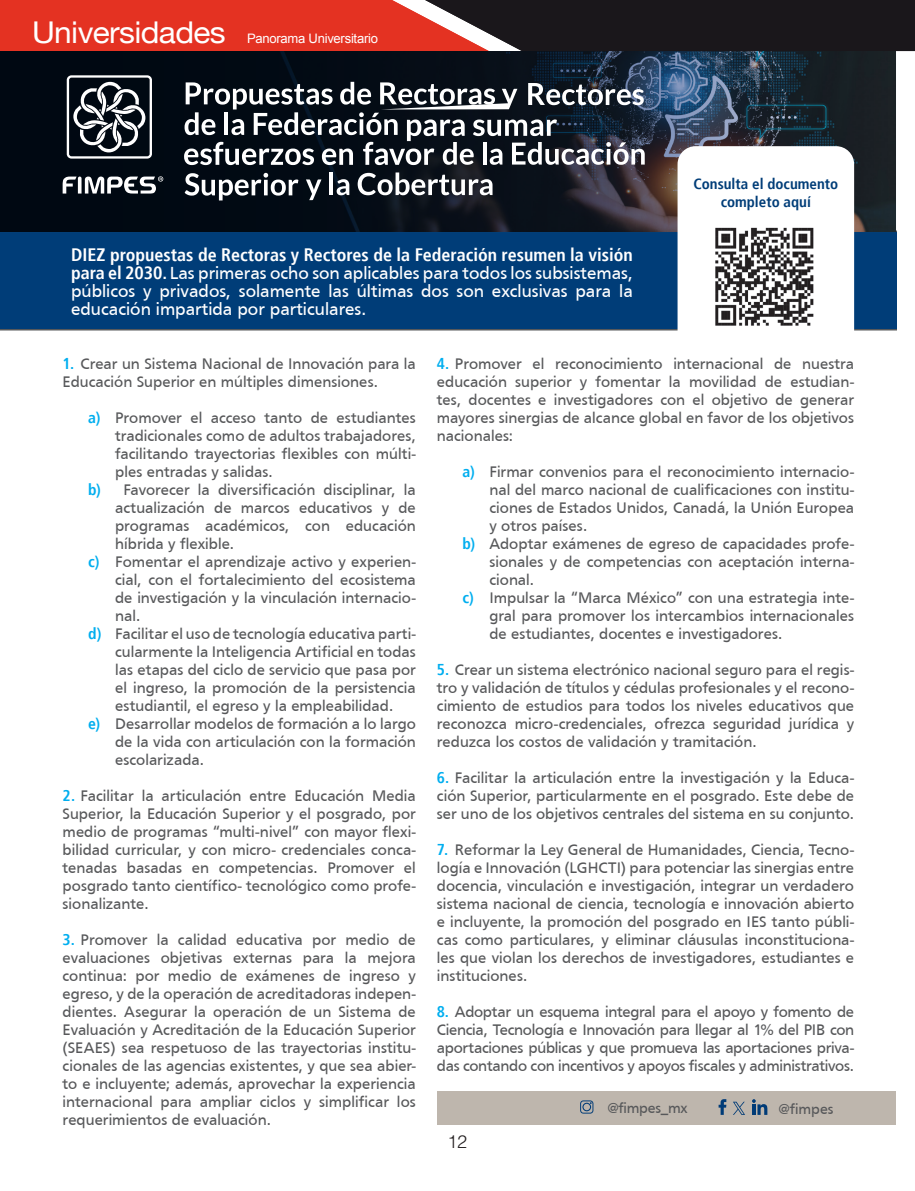
<style>
.page{position:relative;width:915px;height:1191px;background:#fff}
.page>*{position:absolute;margin:0;border:0;box-sizing:border-box;transform-origin:0 0}
.t1{font:30px "Helvetica Neue";letter-spacing:-.02em;color:#fff;scale:1.06 1}
.t2{font:18px/18px "Frutiger";color:#fff;text-align:justify}
.t3{font:300 18px "Helvetica LT Std";color:#231f20}
.t4{font:15.75px/18px "Frutiger";color:#57585a;text-align:justify}
.t5{font:700 condensed 15px/18px "Frutiger";color:#003d78;text-align:center}
.t6{font:15px "Frutiger";letter-spacing:-.015em;color:#57585a}
.t7{font:13.05px "Arial";letter-spacing:-.02em;color:#fff}
.s1{font-weight:700;font-stretch:condensed}
.s2{font-weight:700;font-stretch:condensed;color:#00aeef}
</style>
<div class="page">
<svg style="left:0;top:0;width:914px;height:51px;background:#832c26"></svg>
<div style="left:0;top:231px;width:896px;height:99px;background:#003d78"></div>
<svg style="left:0;top:51px;width:896px;height:180px;background:#131c27"></svg>
<div style="left:677px;top:146px;width:176px;height:203px;background:#fff;border-radius:18px"></div>
<div style="left:437px;top:1091px;width:458px;height:33px;background:#beb6ad"></div>
<svg style="left:580px;top:1100px;width:13px;height:13px"></svg>
<svg style="left:718px;top:1099px;width:8px;height:15px"></svg>
<svg style="left:733px;top:1101px;width:11px;height:13px"></svg>
<svg style="left:752px;top:1099px;width:15px;height:15px"></svg>
<svg style="left:67px;top:75px;width:85px;height:84px"></svg>
<svg style="left:63px;top:176px;width:100px;height:17px"></svg>
<svg style="left:184px;top:82px;width:460px;height:83px"></svg>
<svg style="left:184px;top:173px;width:114px;height:27px"></svg>
<svg style="left:306px;top:179px;width:15px;height:21px"></svg>
<hr style="left:329px;top:172px;width:4px;height:23px;background:#fff">
<svg style="left:336px;top:179px;width:13px;height:16px"></svg>
<svg style="left:357px;top:172px;width:135px;height:23px"></svg>
<img style="left:715px;top:227px;width:99px;height:99px">
<h1 class="t1" style="left:32px;top:11px;width:184px">Universidades</h1>
<p class="t7" style="left:247px;top:30px;width:132px">Panorama Universitario</p>
<p class="t2" style="left:71px;top:245px;width:563px"><span class="s1">DIEZ propuestas de Rectoras y Rectores de la Federación resumen la visión para el 2030.</span> Las primeras ocho son aplicables para todos los subsistemas, públicos y privados, solamente las últimas dos son exclusivas para la educación impartida por particulares.</p>
<p class="t5" style="left:693px;top:174px;width:146px">Consulta el documento completo aquí</p>
<p class="t4" style="left:63px;top:354px;width:354px"><span class="s2">1.</span> Crear un Sistema Nacional de Innovación para la<br>Educación Superior en múltiples dimensiones.</p>
<p class="t4" style="left:88px;top:408px;width:329px"><span class="s2">a)</span> Promover el acceso tanto de estudiantes</p>
<p class="t4" style="left:115px;top:426px;width:302px">tradicionales como de adultos trabajadores,</p>
<p class="t4" style="left:115px;top:444px;width:302px">facilitando trayectorias flexibles con múlti-</p>
<p class="t4" style="left:115px;top:462px;width:159px">ples entradas y salidas.</p>
<p class="t4" style="left:88px;top:480px;width:329px"><span class="s2">b)</span> Favorecer la diversificación disciplinar, la</p>
<p class="t4" style="left:115px;top:498px;width:302px">actualización de marcos educativos y de</p>
<p class="t4" style="left:115px;top:516px;width:302px">programas académicos, con educación</p>
<p class="t4" style="left:115px;top:534px;width:120px">híbrida y flexible.</p>
<p class="t4" style="left:88px;top:552px;width:329px"><span class="s2">c)</span> Fomentar el aprendizaje activo y experien-</p>
<p class="t4" style="left:115px;top:570px;width:302px">cial, con el fortalecimiento del ecosistema</p>
<p class="t4" style="left:115px;top:588px;width:302px">de investigación y la vinculación internacio-</p>
<p class="t4" style="left:115px;top:606px;width:27px">nal.</p>
<p class="t4" style="left:88px;top:624px;width:329px"><span class="s2">d)</span> Facilitar el uso de tecnología educativa parti-</p>
<p class="t4" style="left:115px;top:642px;width:302px">cularmente la Inteligencia Artificial en todas</p>
<p class="t4" style="left:115px;top:660px;width:302px">las etapas del ciclo de servicio que pasa por</p>
<p class="t4" style="left:115px;top:678px;width:302px">el ingreso, la promoción de la persistencia</p>
<p class="t4" style="left:115px;top:696px;width:279px">estudiantil, el egreso y la empleabilidad.</p>
<p class="t4" style="left:88px;top:714px;width:329px"><span class="s2">e)</span> Desarrollar modelos de formación a lo largo</p>
<p class="t4" style="left:115px;top:732px;width:302px">de la vida con articulación con la formación</p>
<p class="t4" style="left:115px;top:750px;width:90px">escolarizada.</p>
<p class="t4" style="left:63px;top:786px;width:354px"><span class="s2">2.</span> Facilitar la articulación entre Educación Media Superior, la Educación Superior y el posgrado, por medio de programas “multi-nivel” con mayor flexi&shy;bilidad curricular, y con micro- credenciales conca&shy;tenadas basadas en competencias. Promover el posgrado tanto científico- tecnológico como profe&shy;sionalizante.</p>
<p class="t4" style="left:63px;top:930px;width:354px"><span class="s2">3.</span> Promover la calidad educativa por medio de evaluaciones objetivas externas para la mejora continua: por medio de exámenes de ingreso y egreso, y de la operación de acreditadoras indepen&shy;dientes. Asegurar la operación de un Sistema de Evaluación y Acreditación de la Educación Superior (SEAES) sea respetuoso de las trayectorias institu&shy;cionales de las agencias existentes, y que sea abier&shy;to e incluyente; además, aprovechar la experiencia internacional para ampliar ciclos y simplificar los requerimientos de evaluación.</p>
<p class="t4" style="left:437px;top:354px;width:418px"><span class="s2">4.</span> Promover el reconocimiento internacional de nuestra educación superior y fomentar la movilidad de estudian&shy;tes, docentes e investigadores con el objetivo de generar mayores sinergias de alcance global en favor de los objetivos nacionales:</p>
<p class="t4" style="left:462px;top:462px;width:393px"><span class="s2">a)</span> Firmar convenios para el reconocimiento internacio-</p>
<p class="t4" style="left:489px;top:480px;width:366px">nal del marco nacional de cualificaciones con institu-</p>
<p class="t4" style="left:489px;top:498px;width:366px">ciones de Estados Unidos, Canadá, la Unión Europea</p>
<p class="t4" style="left:489px;top:516px;width:99px">y otros países.</p>
<p class="t4" style="left:462px;top:534px;width:393px"><span class="s2">b)</span> Adoptar exámenes de egreso de capacidades profe-</p>
<p class="t4" style="left:489px;top:552px;width:366px">sionales y de competencias con aceptación interna-</p>
<p class="t4" style="left:489px;top:570px;width:46px">cional.</p>
<p class="t4" style="left:462px;top:588px;width:393px"><span class="s2">c)</span> Impulsar la “Marca México” con una estrategia inte-</p>
<p class="t4" style="left:489px;top:606px;width:366px">gral para promover los intercambios internacionales</p>
<p class="t4" style="left:489px;top:624px;width:294px">de estudiantes, docentes e investigadores.</p>
<p class="t4" style="left:437px;top:660px;width:418px"><span class="s2">5.</span> Crear un sistema electrónico nacional seguro para el regis&shy;tro y validación de títulos y cédulas profesionales y el recono&shy;cimiento de estudios para todos los niveles educativos que reconozca micro-credenciales, ofrezca seguridad jurídica y reduzca los costos de validación y tramitación.</p>
<p class="t4" style="left:437px;top:768px;width:418px"><span class="s2">6.</span> Facilitar la articulación entre la investigación y la Educa&shy;ción Superior, particularmente en el posgrado. Este debe de ser uno de los objetivos centrales del sistema en su conjunto.</p>
<p class="t4" style="left:437px;top:840px;width:418px"><span class="s2">7.</span> Reformar la Ley General de Humanidades, Ciencia, Tecno&shy;logía e Innovación (LGHCTI) para potenciar las sinergias entre docencia, vinculación e investigación, integrar un verdadero sistema nacional de ciencia, tecnología e innovación abierto e incluyente, la promoción del posgrado en IES tanto públi&shy;cas como particulares, y eliminar cláusulas inconstituciona&shy;les que violan los derechos de investigadores, estudiantes e instituciones.</p>
<p class="t4" style="left:437px;top:1002px;width:418px"><span class="s2">8.</span> Adoptar un esquema integral para el apoyo y fomento de Ciencia, Tecnología e Innovación para llegar al 1% del PIB con aportaciones públicas y que promueva las aportaciones priva&shy;das contando con incentivos y apoyos fiscales y administrativos.</p>
<p class="t3" style="left:447px;top:1130px;width:21px">12</p>
<p class="t6" style="left:607px;top:1099px;width:82px">@fimpes_mx</p>
<p class="t6" style="left:778px;top:1100px;width:57px">@fimpes</p>
</div>
